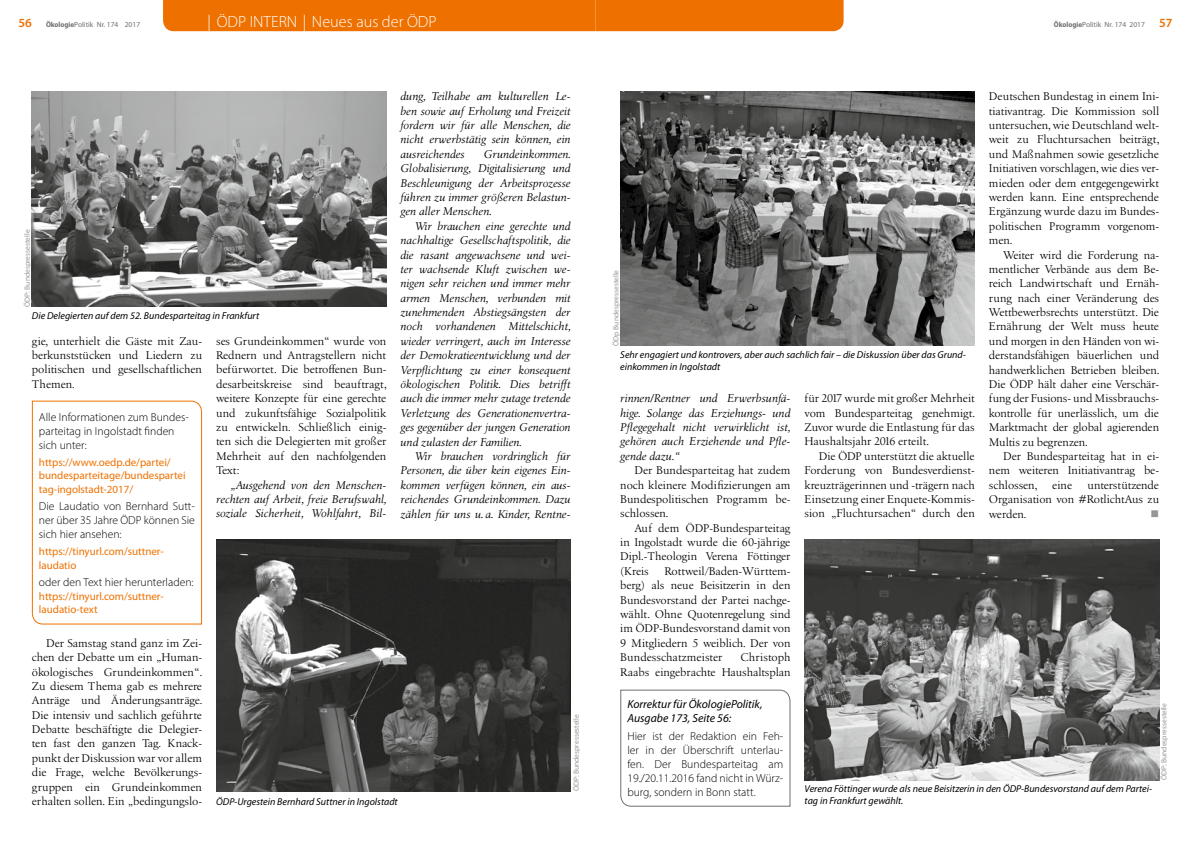
<style>
.page{position:relative;width:1191px;height:851px;background:#fff}
.page>*{position:absolute;margin:0;border:0;box-sizing:border-box;transform-origin:0 0}
.t1{font:300 16.25px "Myriad Pro";color:#fff}
.t2{font:italic 11.75px/14.4px "Myriad Pro";color:#000}
.t3{font:11.62px/14.4px "Birka LT Pro";color:#000;text-align:justify}
.t4{font:italic 11.62px/14.4px "Birka LT Pro";color:#000;text-align:justify}
.t5{font:300 11.62px/14px "Myriad Pro";color:#000;text-align:justify}
.t6{font:11.62px "Wingdings";color:#969696}
.t7{font:11px/13.6px "Myriad Pro";letter-spacing:-.005em;color:#ee7100}
.t8{font:italic 10px/12px "Myriad Pro";color:#000}
.t9{font:7.5px "Myriad Pro";color:#969696}
.t10{font:7.5px "Myriad Pro";color:#6f6f6e}
.s1{font-weight:600;font-size:12.5px;color:#ee7100}
.s2{font-weight:700;font-stretch:semi-condensed}
</style>
<div class="page">
<svg style="left:620px;top:689px;width:171px;height:118px"></svg>
<div style="left:163px;top:0;width:680px;height:31px;background:#ee7100"></div>
<img style="left:804px;top:539px;width:355px;height:241px">
<img style="left:620px;top:92px;width:354px;height:253px">
<img style="left:216px;top:539px;width:354px;height:252px">
<img style="left:32px;top:91px;width:354px;height:216px">
<svg style="left:31px;top:400px;width:171px;height:225px"></svg>
<h1 class="t1" style="left:208px;top:12px;width:230px">| ÖDP INTERN | Neues aus der ÖDP</h1>
<p class="t10" style="left:18px;top:20px;width:123px"><span class="s1">56</span> <span class="s2">Ökologie</span>Politik Nr. 174 2017</p>
<p class="t10" style="left:1054px;top:20px;width:120px"><span class="s2">Ökologie</span>Politik Nr. 174 2017 <span class="s1">57</span></p>
<p class="t3" style="left:989px;top:89px;width:172px">Deutschen Bundestag in einem Ini&shy;tiativantrag. Die Kommission soll untersuchen, wie Deutschland welt&shy;weit zu Fluchtursachen beiträgt, und Maßnahmen sowie gesetzliche Initiativen vorschlagen, wie dies ver&shy;mieden oder dem entgegengewirkt werden kann. Eine entsprechende Ergänzung wurde dazu im Bundes&shy;politischen Programm vorgenom&shy;men.</p>
<p class="t3" style="left:989px;top:247px;width:172px;text-indent:14px">Weiter wird die Forderung na&shy;mentlicher Verbände aus dem Be&shy;reich Landwirtschaft und Ernäh&shy;rung nach einer Veränderung des Wettbewerbsrechts unterstützt. Die Ernährung der Welt muss heute und morgen in den Händen von wi&shy;derstandsfähigen bäuerlichen und handwerklichen Betrieben bleiben.<br>Die ÖDP hält daher eine Verschär&shy;fung der Fusions- und Missbrauchs&shy;kontrolle für unerlässlich, um die Marktmacht der global agierenden Multis zu begrenzen.</p>
<p class="t3" style="left:989px;top:449px;width:172px;text-indent:14px">Der Bundesparteitag hat in ei&shy;nem weiteren Initiativantrag be&shy;schlossen,</p>
<p class="t4" style="left:400px;top:89px;width:172px">dung, Teilhabe am kulturellen Le&shy;ben sowie auf Erholung und Freizeit fordern wir für alle Menschen, die nicht erwerbstätig sein können, ein ausreichendes</p>
<p class="t4" style="left:400px;top:147px;width:172px;text-indent:83px">Grundeinkommen.<br>Globalisierung, Digitalisierung und Beschleunigung der Arbeitsprozesse führen zu immer größeren Belastun&shy;gen aller Menschen.</p>
<p class="t4" style="left:400px;top:219px;width:172px;text-indent:14px">Wir brauchen eine gerechte und nachhaltige Gesellschaftspolitik, die die rasant angewachsene und wei&shy;ter wachsende Kluft zwischen we&shy;nigen sehr reichen und immer mehr armen Menschen, verbunden mit zunehmenden Abstiegsängsten der noch vorhandenen Mittelschicht, wieder verringert, auch im Interesse der Demokratieentwicklung und der Verpflichtung zu einer konsequent ökologischen Politik. Dies betrifft auch die immer mehr zutage tretende Verletzung des Generationenvertra&shy;ges gegenüber der jungen Generation und zulasten der Familien.</p>
<p class="t4" style="left:400px;top:449px;width:172px;text-indent:14px">Wir brauchen vordringlich für Personen, die über kein eigenes Ein&shy;kommen verfügen können, ein aus&shy;reichendes Grundeinkommen. Dazu zählen für uns u. a. Kinder, Rentne-</p>
<p class="t9" style="left:23px;top:307px;width:79px;rotate:-90deg">ÖDP: Bundespressestelle</p>
<p class="t9" style="left:611px;top:345px;width:77px;rotate:-90deg">ÖDp Bundespressestelle</p>
<p class="t8" style="left:32px;top:309px;width:229px">Die Delegierten auf dem 52. Bundesparteitag in Frankfurt</p>
<p class="t3" style="left:32px;top:333px;width:172px">gie, unterhielt die Gäste mit Zau-</p>
<p class="t3" style="left:216px;top:333px;width:172px">ses Grundeinkommen“ wurde von Rednern und Antragstellern nicht befürwortet. Die betroffenen Bun&shy;desarbeitskreise sind beauftragt, weitere Konzepte für eine gerechte und zukunftsfähige Sozialpolitik zu entwickeln. Schließlich einig&shy;ten sich die Delegierten mit großer Mehrheit auf den nachfolgenden Text:</p>
<p class="t4" style="left:216px;top:477px;width:172px;text-indent:14px">„Ausgehend von den Menschen&shy;rechten auf Arbeit, freie Berufswahl, soziale Sicherheit, Wohlfahrt, Bil-</p>
<p class="t3" style="left:32px;top:348px;width:172px">berkunststücken und Liedern zu politischen und gesellschaftlichen Themen.</p>
<p class="t8" style="left:620px;top:348px;width:347px">Sehr engagiert und kontrovers, aber auch sachlich fair – die Diskussion über das Grund&shy;einkommen in Ingolstadt</p>
<p class="t4" style="left:620px;top:391px;width:172px">rinnen/Rentner und Erwerbsunfä&shy;hige. Solange das Erziehungs- und Pflegegehalt nicht verwirklicht ist, gehören auch Erziehende und Pfle&shy;gende dazu.“</p>
<p class="t3" style="left:620px;top:463px;width:172px;text-indent:14px">Der Bundesparteitag hat zudem noch kleinere Modifizierungen am Bundespolitischen Programm be&shy;schlossen.</p>
<p class="t3" style="left:620px;top:520px;width:172px;text-indent:14px">Auf dem ÖDP-Bundesparteitag in Ingolstadt wurde die 60-jährige Dipl.-Theologin Verena Föttinger (Kreis</p>
<p class="t3" style="left:804px;top:391px;width:172px">für 2017 wurde mit großer Mehrheit vom Bundesparteitag genehmigt.<br>Zuvor wurde die Entlastung für das Haushaltsjahr 2016 erteilt.</p>
<p class="t3" style="left:804px;top:448px;width:172px;text-indent:14px">Die ÖDP unterstützt die aktuelle Forderung von Bundesverdienst&shy;kreuzträgerinnen und -trägern nach Einsetzung einer Enquete-Kommis&shy;sion „Fluchtursachen“ durch den</p>
<p class="t5" style="left:39px;top:410px;width:151px;text-align:left">Alle Informationen zum Bundes&shy;parteitag in Ingolstadt finden sich unter:</p>
<p class="t7" style="left:39px;top:455px;width:148px">https://www.oedp.de/partei/ bundesparteitage/bundespartei tag-ingolstadt-2017/</p>
<p class="t5" style="left:39px;top:499px;width:157px">Die Laudatio von Bernhard Sutt&shy;ner über 35 Jahre ÖDP können Sie sich hier ansehen:</p>
<p class="t7" style="left:39px;top:544px;width:126px;line-height:14px">https://tinyurl.com/suttner&shy;laudatio</p>
<p class="t5" style="left:39px;top:575px;width:156px">oder den Text hier herunterladen:</p>
<p class="t7" style="left:39px;top:589px;width:126px;line-height:13.2px">https://tinyurl.com/suttner&shy;laudatio-text</p>
<p class="t3" style="left:989px;top:477px;width:172px;text-indent:98px">unterstützende Organisation von #RotlichtAus zu werden.</p>
<p class="t3" style="left:1052px;top:477px;width:21px">eine</p>
<p class="t6" style="left:1150px;top:507px;width:10px">■</p>
<p class="t3" style="left:620px;top:563px;width:172px;text-indent:44px">Rottweil/Baden-Württem&shy;berg) als neue Beisitzerin in den Bundesvorstand der Partei nachge&shy;wählt. Ohne Quotenregelung sind im ÖDP-Bundesvorstand damit von 9 Mitgliedern 5 weiblich. Der von Bundesschatzmeister</p>
<p class="t3" style="left:32px;top:635px;width:172px;text-indent:14px">Der Samstag stand ganz im Zei&shy;chen der Debatte um ein „Human&shy;ökologisches Grundeinkommen“.<br>Zu diesem Thema gab es mehrere Anträge und Änderungsanträge.<br>Die intensiv und sachlich geführte Debatte beschäftigte die Delegier&shy;ten fast den ganzen Tag. Knack&shy;punkt der Diskussion war vor allem die Frage, welche Bevölkerungs&shy;gruppen ein Grundeinkommen erhalten sollen. Ein „bedingungslo-</p>
<p class="t3" style="left:620px;top:650px;width:172px;text-align:right">Christoph<br>Raabs eingebrachte Haushaltsplan</p>
<p class="t2" style="left:627px;top:696px;width:137px">Korrektur für ÖkologiePolitik,<br>Ausgabe 173, Seite 56:</p>
<p class="t5" style="left:627px;top:728px;width:157px">Hier ist der Redaktion ein Feh&shy;ler in der Überschrift unterlau&shy;fen. Der Bundesparteitag am 19./20.11.2016 fand nicht in Würz&shy;burg, sondern in Bonn statt.</p>
<p class="t9" style="left:572px;top:791px;width:79px;rotate:-90deg">ÖDP: Bundespressestelle</p>
<p class="t9" style="left:1159px;top:780px;width:79px;rotate:-90deg">ÖDP: Bundespressestelle</p>
<p class="t8" style="left:804px;top:782px;width:349px">Verena Föttinger wurde als neue Beisitzerin in den ÖDP-Bundesvorstand auf dem Partei&shy;tag in Frankfurt gewählt.</p>
<p class="t8" style="left:216px;top:795px;width:183px">ÖDP-Urgestein Bernhard Suttner in Ingolstadt</p>
</div>
